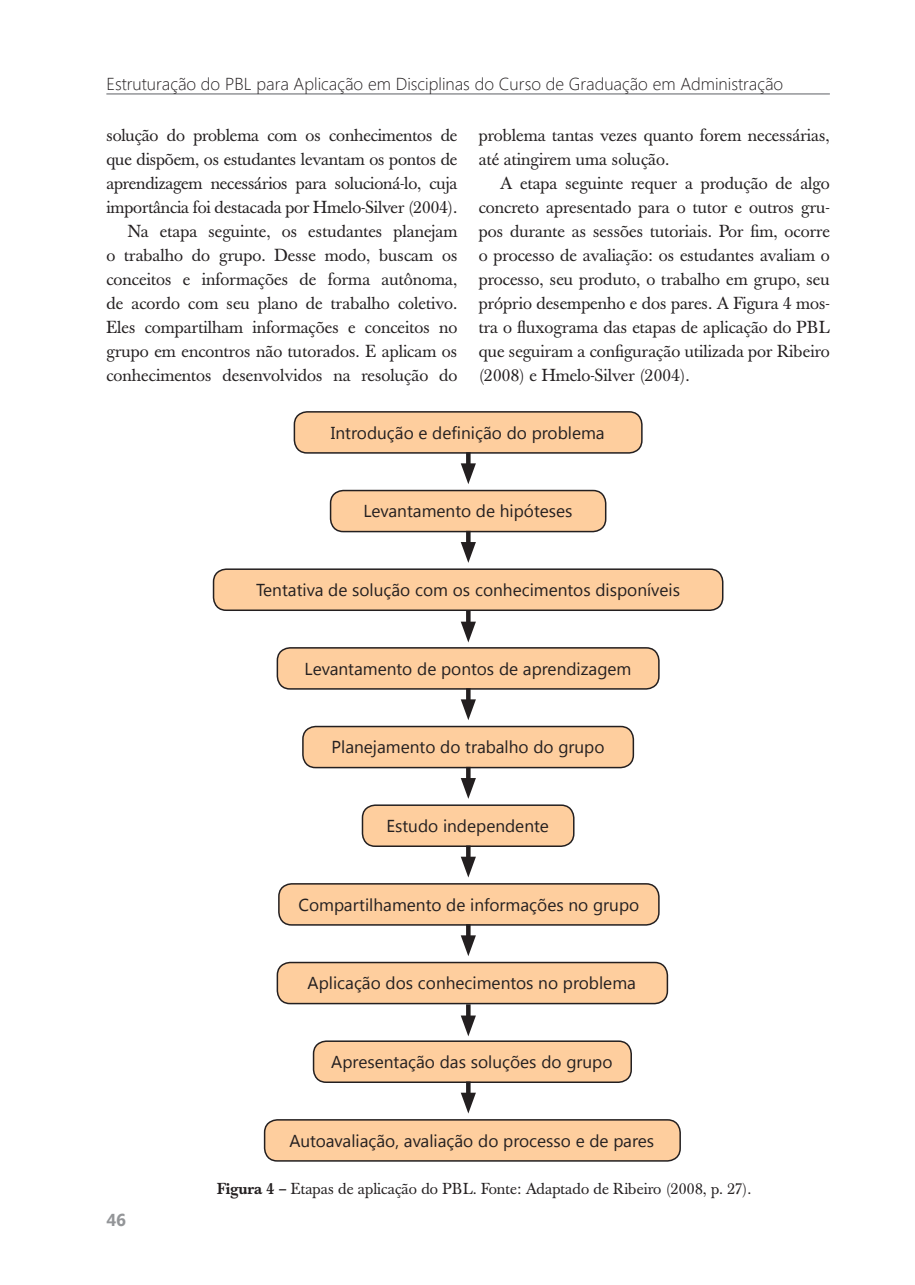
<style>
.page{position:relative;width:915px;height:1285px;background:#fff}
.page>*{position:absolute;margin:0;border:0;box-sizing:border-box;transform-origin:0 0}
.Texto_01{font:17.25px/24px "Baskerville";color:#231f20;text-align:justify}
.Outros_02{font:17.25px "Segoe UI";color:#231f20}
.Cabeçalho_01{font:300 17.25px "Segoe UI";color:#231f20}
.t1{font:700 17.25px "Segoe UI";color:#939598}
.Legenda_01{font:15.75px "Baskerville";color:#231f20}
.s1{font-weight:500}
</style>
<div class="page">
<hr style="left:106px;top:93px;width:723px;height:2px;background:#939598">
<div style="left:294px;top:412px;width:347px;height:41px;background:#fece9e;border-radius:13px"></div>
<div style="left:293px;top:411px;width:349px;height:42px;border:2px solid #231f20;border-radius:13px"></div>
<div style="left:330px;top:490px;width:275px;height:41px;background:#fece9e;border-radius:13px"></div>
<div style="left:330px;top:489px;width:276px;height:43px;border:2px solid #231f20;border-radius:13px"></div>
<div style="left:213px;top:569px;width:509px;height:41px;background:#fece9e;border-radius:13px"></div>
<div style="left:213px;top:568px;width:510px;height:43px;border:2px solid #231f20;border-radius:13px"></div>
<div style="left:277px;top:647px;width:381px;height:41px;background:#fece9e;border-radius:13px"></div>
<div style="left:276px;top:647px;width:383px;height:42px;border:2px solid #231f20;border-radius:13px"></div>
<div style="left:303px;top:726px;width:330px;height:41px;background:#fece9e;border-radius:13px"></div>
<div style="left:302px;top:725px;width:332px;height:43px;border:2px solid #231f20;border-radius:13px"></div>
<div style="left:362px;top:805px;width:211px;height:41px;background:#fece9e;border-radius:13px"></div>
<div style="left:361px;top:804px;width:213px;height:42px;border:2px solid #231f20;border-radius:13px"></div>
<div style="left:279px;top:883px;width:379px;height:41px;background:#fece9e;border-radius:13px"></div>
<div style="left:278px;top:882px;width:381px;height:43px;border:2px solid #231f20;border-radius:13px"></div>
<div style="left:277px;top:962px;width:390px;height:41px;background:#fece9e;border-radius:13px"></div>
<div style="left:276px;top:961px;width:392px;height:43px;border:2px solid #231f20;border-radius:13px"></div>
<div style="left:313px;top:1040px;width:318px;height:41px;background:#fece9e;border-radius:13px"></div>
<div style="left:313px;top:1040px;width:318px;height:42px;border:2px solid #231f20;border-radius:13px"></div>
<div style="left:264px;top:1119px;width:416px;height:41px;background:#fece9e;border-radius:13px"></div>
<div style="left:264px;top:1118px;width:416px;height:43px;border:2px solid #231f20;border-radius:13px"></div>
<svg style="left:466px;top:452px;width:4px;height:11px"></svg>
<svg style="left:460px;top:463px;width:16px;height:21px"></svg>
<svg style="left:466px;top:530px;width:4px;height:12px"></svg>
<svg style="left:460px;top:542px;width:16px;height:20px"></svg>
<svg style="left:466px;top:610px;width:4px;height:11px"></svg>
<svg style="left:460px;top:621px;width:16px;height:21px"></svg>
<svg style="left:466px;top:688px;width:4px;height:11px"></svg>
<svg style="left:460px;top:699px;width:16px;height:21px"></svg>
<svg style="left:466px;top:766px;width:4px;height:11px"></svg>
<svg style="left:460px;top:777px;width:16px;height:21px"></svg>
<svg style="left:466px;top:845px;width:4px;height:11px"></svg>
<svg style="left:460px;top:856px;width:16px;height:21px"></svg>
<svg style="left:466px;top:924px;width:4px;height:11px"></svg>
<svg style="left:460px;top:935px;width:16px;height:21px"></svg>
<svg style="left:466px;top:1004px;width:4px;height:11px"></svg>
<svg style="left:460px;top:1015px;width:16px;height:21px"></svg>
<svg style="left:466px;top:1081px;width:4px;height:11px"></svg>
<svg style="left:460px;top:1092px;width:16px;height:21px"></svg>
<p class="Cabeçalho_01" style="left:106px;top:70px;width:678px">Estruturação do PBL para Aplicação em Disciplinas do Curso de Graduação em Administração</p>
<p class="Texto_01" style="left:106px;top:123px;width:352px">solução do problema com os conhecimentos de que dispõem, os estudantes levantam os pontos de aprendizagem necessários para solucioná-lo, cuja importância foi destacada por Hmelo-Silver (2004).</p>
<p class="Texto_01" style="left:106px;top:219px;width:352px;text-indent:21px">Na etapa seguinte, os estudantes planejam o trabalho do grupo. Desse modo, buscam os conceitos e informações de forma autônoma, de acordo com seu plano de trabalho coletivo.<br>Eles compartilham informações e conceitos no grupo em encontros não tutorados. E aplicam os conhecimentos desenvolvidos na resolução do</p>
<p class="Texto_01" style="left:478px;top:123px;width:352px">problema tantas vezes quanto forem necessárias, até atingirem uma solução.</p>
<p class="Texto_01" style="left:478px;top:171px;width:352px;text-indent:21px">A etapa seguinte requer a produção de algo concreto apresentado para o tutor e outros gru&shy;pos durante as sessões tutoriais. Por fim, ocorre o processo de avaliação: os estudantes avaliam o processo, seu produto, o trabalho em grupo, seu próprio desempenho e dos pares. A Figura 4 mos&shy;tra o fluxograma das etapas de aplicação do PBL que seguiram a configuração utilizada por Ribeiro (2008) e Hmelo-Silver (2004).</p>
<p class="Outros_02" style="left:331px;top:420px;width:275px">Introdução e definição do problema</p>
<p class="Outros_02" style="left:363px;top:499px;width:210px">Levantamento de hipóteses</p>
<p class="Outros_02" style="left:256px;top:577px;width:425px">Tentativa de solução com os conhecimentos disponíveis</p>
<p class="Outros_02" style="left:304px;top:656px;width:328px">Levantamento de pontos de aprendizagem</p>
<p class="Outros_02" style="left:331px;top:735px;width:274px">Planejamento do trabalho do grupo</p>
<p class="Outros_02" style="left:386px;top:813px;width:164px">Estudo independente</p>
<p class="Outros_02" style="left:298px;top:892px;width:342px">Compartilhamento de informações no grupo</p>
<p class="Outros_02" style="left:307px;top:971px;width:330px">Aplicação dos conhecimentos no problema</p>
<p class="Outros_02" style="left:331px;top:1049px;width:283px">Apresentação das soluções do grupo</p>
<p class="t1" style="left:106px;top:1206px;width:21px">46</p>
<p class="Outros_02" style="left:289px;top:1128px;width:366px">Autoavaliação, avaliação do processo e de pares</p>
<p class="Legenda_01" style="left:217px;top:1178px;width:535px"><span class="s1">Figura 4 –</span> Etapas de aplicação do PBL. Fonte: Adaptado de Ribeiro (2008, p. 27).</p>
</div>
